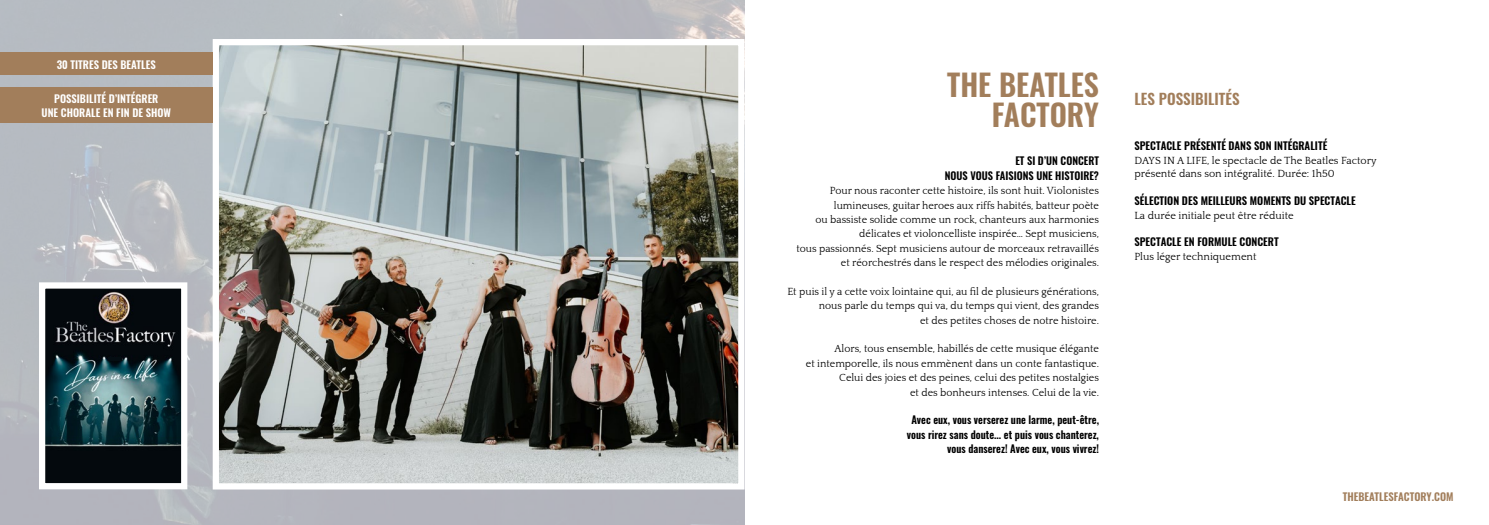
<style>
.page{position:relative;width:1489px;height:525px;background:#fff}
.page>*{position:absolute;margin:0;border:0;box-sizing:border-box;transform-origin:0 0}
.t1{font:600 30px/30px "Oswald";color:#a27e5b;text-align:right}
.t2{font:600 15px "Oswald";color:#a27e5b}
.t3{font:10.62px/14.4px "Quattrocento";color:#000;text-align:right}
.t4{font:600 10.62px/14.4px "Oswald";color:#000;text-align:right}
.t5{font:600 10.62px/13.8px "Oswald";color:#fff;text-align:center}
.t6{font:600 10.62px "Oswald";color:#a27e5b}
</style>
<div class="page">
<img style="left:0;top:0;width:744px;height:524px">
<img style="left:220px;top:46px;width:517px;height:436px">
<div style="left:213px;top:39px;width:531px;height:450px;border:6px solid #fff"></div>
<div style="left:0;top:87px;width:213px;height:36px;background:#a27e5b"></div>
<div style="left:0;top:53px;width:213px;height:22px;background:#a27e5b"></div>
<img style="left:46px;top:289px;width:134px;height:193px">
<svg style="left:108px;top:356px;width:14px;height:4px"></svg>
<div style="left:39px;top:282px;width:148px;height:207px;border:6px solid #fff"></div>
<p class="t5" style="left:57px;top:58px;width:100px">30 TITRES DES BEATLES</p>
<p class="t5" style="left:42px;top:92px;width:131px">POSSIBILITÉ D’INTÉGRER<br>UNE CHORALE EN FIN DE SHOW</p>
<h1 class="t1" style="left:947px;top:70px;width:153px">THE BEATLES<br>FACTORY</h1>
<p class="t4" style="left:944px;top:154px;width:156px">ET SI D’UN CONCERT<br>NOUS VOUS FAISIONS UNE HISTOIRE?</p>
<p class="t3" style="left:796px;top:184px;width:304px">Pour nous raconter cette histoire, ils sont huit. Violonistes lumineuses, guitar heroes aux riffs habités, batteur poète<br>ou bassiste solide comme un rock, chanteurs aux harmonies délicates et violoncelliste inspirée… Sept musiciens,<br>tous passionnés. Sept musiciens autour de morceaux retravaillés et réorchestrés dans le respect des mélodies originales.</p>
<p class="t3" style="left:787px;top:284px;width:313px">Et puis il y a cette voix lointaine qui, au fil de plusieurs générations, nous parle du temps qui va, du temps qui vient, des grandes<br>et des petites choses de notre histoire.</p>
<p class="t3" style="left:805px;top:342px;width:294px">Alors, tous ensemble, habillés de cette musique élégante<br>et intemporelle, ils nous emmènent dans un conte fantastique.<br>Celui des joies et des peines, celui des petites nostalgies<br>et des bonheurs intenses. Celui de la vie.</p>
<p class="t4" style="left:906px;top:413px;width:194px">Avec eux, vous verserez une larme, peut-être, vous rirez sans doute... et puis vous chanterez, vous danserez! Avec eux, vous vivrez!</p>
<h2 class="t2" style="left:1134px;top:88px;width:107px">LES POSSIBILITÉS</h2>
<p class="t4" style="left:1134px;top:139px;width:194px">SPECTACLE PRÉSENTÉ DANS SON INTÉGRALITÉ</p>
<p class="t3" style="left:1134px;top:154px;width:244px;line-height:13.8px;text-align:left">DAYS IN A LIFE, le spectacle de The Beatles Factory présenté dans son intégralité. Durée: 1h50</p>
<p class="t4" style="left:1134px;top:194px;width:223px">SÉLECTION DES MEILLEURS MOMENTS DU SPECTACLE</p>
<p class="t3" style="left:1134px;top:208px;width:161px">La durée initiale peut être réduite</p>
<p class="t4" style="left:1134px;top:235px;width:146px">SPECTACLE EN FORMULE CONCERT</p>
<p class="t3" style="left:1134px;top:249px;width:124px">Plus léger techniquement</p>
<p class="t6" style="left:1342px;top:489px;width:112px">THEBEATLESFACTORY.COM</p>
</div>
